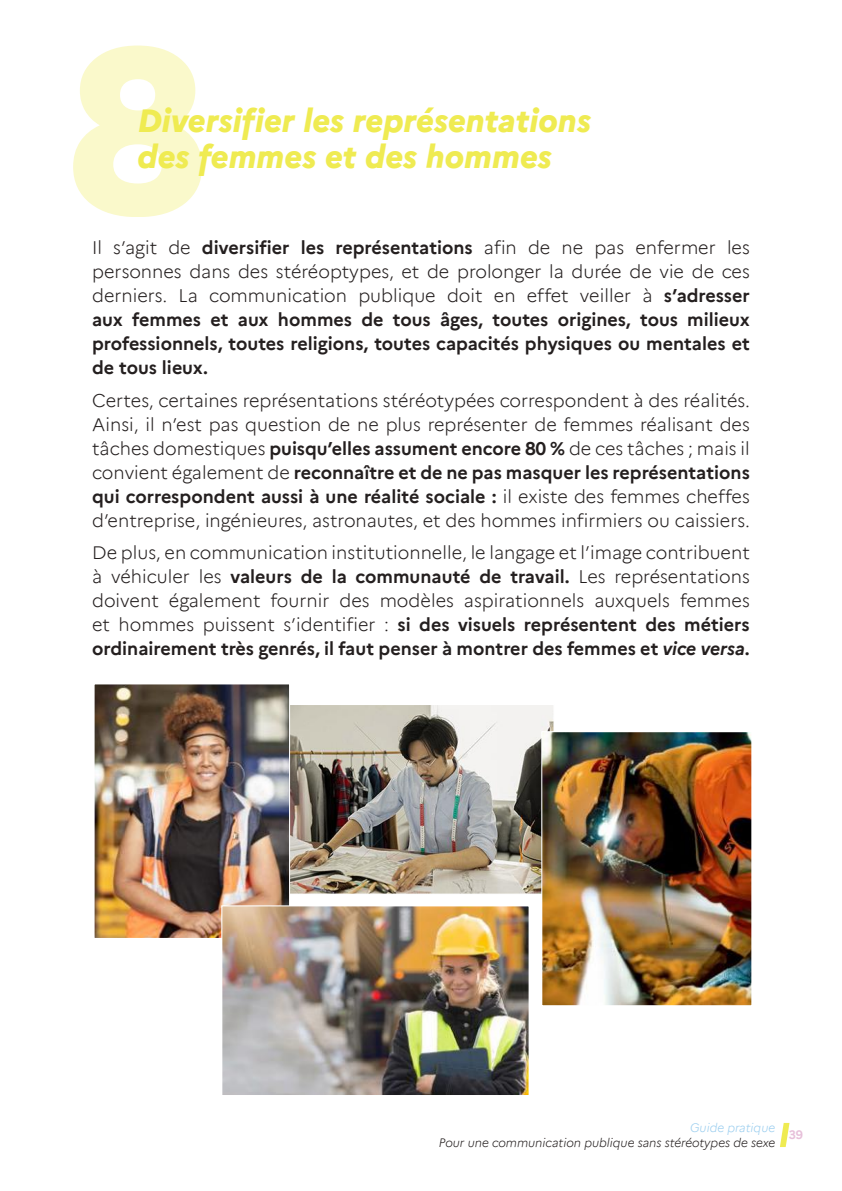
<style>
.page{position:relative;width:842px;height:1191px;background:#fff}
.page>*{position:absolute;margin:0;border:0;box-sizing:border-box;transform-origin:0 0}
.t1{font:800 231.8px "Marianne";color:#efeb52}
.t2{font:italic 800 32px/36px "Marianne";color:#efeb52}
.t3{font:300 18px/24px "Marianne";color:#241f1f;text-align:justify}
.t4{font:700 18px/24px "Marianne";color:#241f1f;text-align:justify}
.t5{font:italic 300 12px "Marianne";color:#241f1f}
.t6{font:italic 300 12px "Marianne";color:#9bceef}
.t7{font:700 12px "Marianne";color:#e7c0da}
.s1{font-weight:300}
.s2{font-weight:700}
.s3{font-weight:700;font-style:italic}
</style>
<div class="page">
<svg style="left:780px;top:1123px;width:9px;height:24px"></svg>
<img style="left:291px;top:705px;width:263px;height:189px">
<img style="left:94px;top:684px;width:197px;height:254px">
<img style="left:221px;top:905px;width:308px;height:190px">
<img style="left:541px;top:730px;width:211px;height:276px">
<h1 class="t1" style="left:68px;top:-50px;width:141px">8</h1>
<h2 class="t2" style="left:137px;top:100px;width:455px">Diversifier les représentations des femmes et des hommes</h2>
<p class="t4" style="left:92px;top:234px;width:659px"><span class="s1">Il s’agit de</span> diversifier les représentations <span class="s1">afin de ne pas enfermer les personnes dans des stéréoptypes, et de prolonger la durée de vie de ces derniers. La communication publique doit en effet veiller à</span> s’adresser aux femmes et aux hommes de tous âges, toutes origines, tous milieux professionnels, toutes religions, toutes capacités physiques ou mentales et de tous lieux.</p>
<p class="t3" style="left:92px;top:387px;width:659px">Certes, certaines représentations stéréotypées correspondent à des réalités.<br>Ainsi, il n’est pas question de ne plus représenter de femmes réalisant des tâches domestiques <span class="s2">puisqu’elles assument encore 80 %</span> de ces tâches ; mais il convient également de <span class="s2">reconnaître et de ne pas masquer les représentations qui correspondent aussi à une réalité sociale :</span> il existe des femmes cheffes d’entreprise, ingénieures, astronautes, et des hommes infirmiers ou caissiers.</p>
<p class="t3" style="left:92px;top:539px;width:659px">De plus, en communication institutionnelle, le langage et l’image contribuent à véhiculer les <span class="s2">valeurs de la communauté de travail.</span> Les représentations doivent également fournir des modèles aspirationnels auxquels femmes et hommes puissent s’identifier : <span class="s2">si des visuels représentent des métiers ordinairement très genrés, il faut penser à montrer des femmes et</span> <span class="s3">vice versa</span><span class="s2">.</span></p>
<p class="t6" style="left:690px;top:1118px;width:87px">Guide pratique</p>
<p class="t5" style="left:439px;top:1133px;width:338px">Pour une communication publique sans stéréotypes de sexe</p>
<p class="t7" style="left:789px;top:1126px;width:16px">39</p>
</div>
